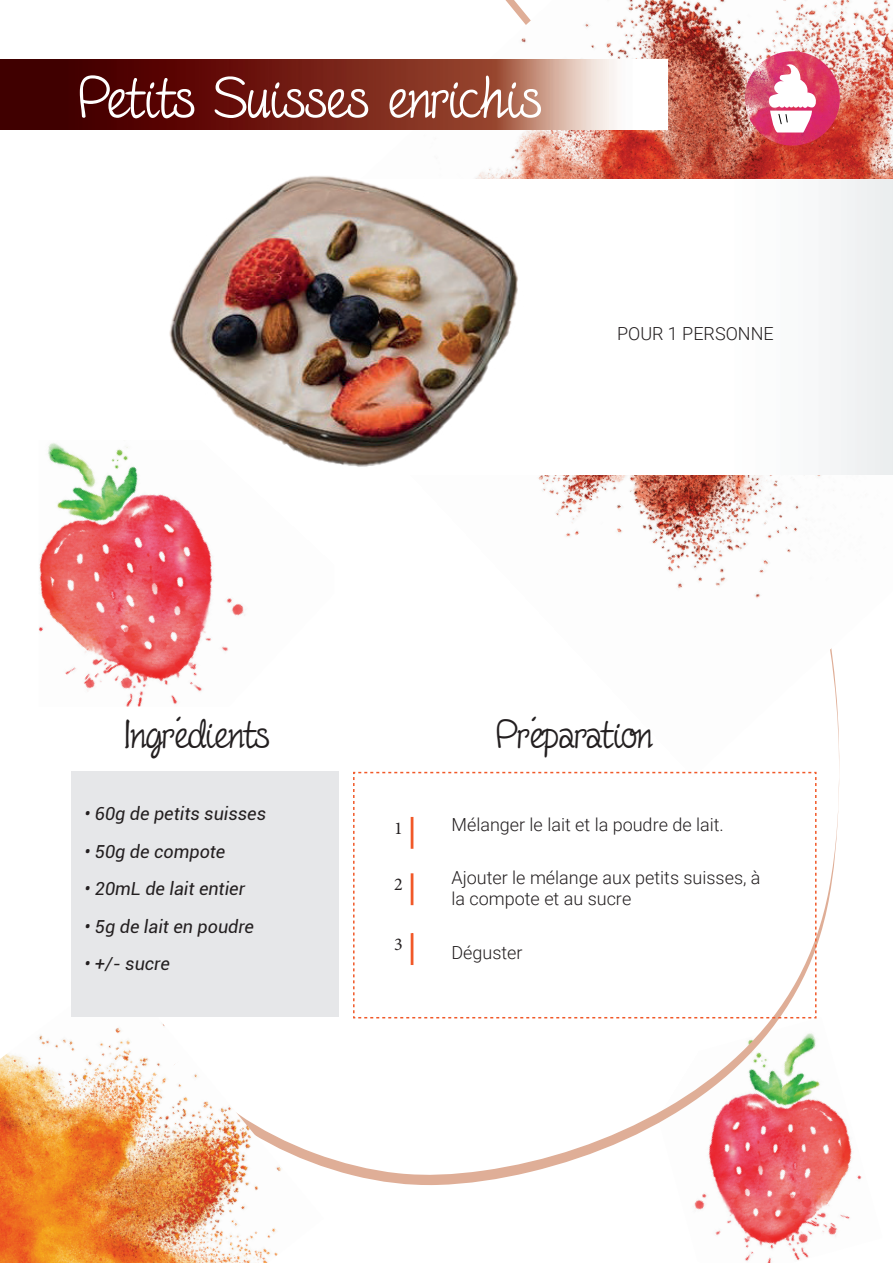
<style>
.page{position:relative;width:893px;height:1263px;background:#fff}
.page>*{position:absolute;margin:0;border:0;box-sizing:border-box;transform-origin:0 0}
.t1{font:66px "Fineliner Script";color:#fff}
.t2{font:45px "Fineliner Script";color:#231f20}
.t3{font:300 18px/21.6px "Roboto";color:#231f20}
.t4{font:italic 18px "Roboto";color:#231f20}
.t5{font:18px "Minion Pro";color:#231f20}
</style>
<div class="page">
<img style="left:694px;top:1116px;width:168px;height:147px">
<svg style="left:110px;top:771px;width:730px;height:415px"></svg>
<img style="left:239px;top:0;width:654px;height:778px">
<img style="left:630px;top:179px;width:263px;height:296px">
<img style="left:109px;top:129px;width:521px;height:531px">
<img style="left:39px;top:440px;width:295px;height:267px">
<img style="left:174px;top:1054px;width:150px;height:209px">
<img style="left:0;top:1142px;width:174px;height:121px">
<img style="left:39px;top:1017px;width:149px;height:125px">
<img style="left:0;top:1053px;width:78px;height:150px">
<div style="left:71px;top:772px;width:268px;height:245px;background:#e6e7e9"></div>
<img style="left:0;top:59px;width:667px;height:70px">
<svg style="left:353px;top:772px;width:463px;height:246px"></svg>
<div style="left:411px;top:933px;width:2px;height:32px;border:2px solid #f15929"></div>
<img style="left:745px;top:51px;width:95px;height:95px;border-radius:47px">
<svg style="left:768px;top:64px;width:49px;height:69px"></svg>
<h1 class="t1" style="left:79px;top:63px;width:464px">Petits Suisses enrichis</h1>
<p class="t3" style="left:617px;top:322px;width:158px">POUR 1 PERSONNE</p>
<h2 class="t2" style="left:123px;top:710px;width:148px">Ingrédients</h2>
<h2 class="t2" style="left:496px;top:710px;width:158px">Préparation</h2>
<p class="t4" style="left:84px;top:801px;width:183px">• 60g de petits suisses</p>
<p class="t4" style="left:84px;top:838px;width:142px">• 50g de compote</p>
<p class="t4" style="left:84px;top:876px;width:162px">• 20mL de lait entier</p>
<p class="t4" style="left:84px;top:913px;width:171px">• 5g de lait en poudre</p>
<p class="t4" style="left:84px;top:951px;width:87px">• +/- sucre</p>
<p class="t5" style="left:394px;top:816px;width:10px">1</p>
<p class="t3" style="left:451px;top:813px;width:274px">Mélanger le lait et la poudre de lait.</p>
<p class="t5" style="left:394px;top:873px;width:10px">2</p>
<p class="t5" style="left:394px;top:932px;width:10px">3</p>
<p class="t3" style="left:451px;top:866px;width:311px">Ajouter le mélange aux petits suisses, à la compote et au sucre</p>
<p class="t3" style="left:451px;top:941px;width:73px">Déguster</p>
</div>
